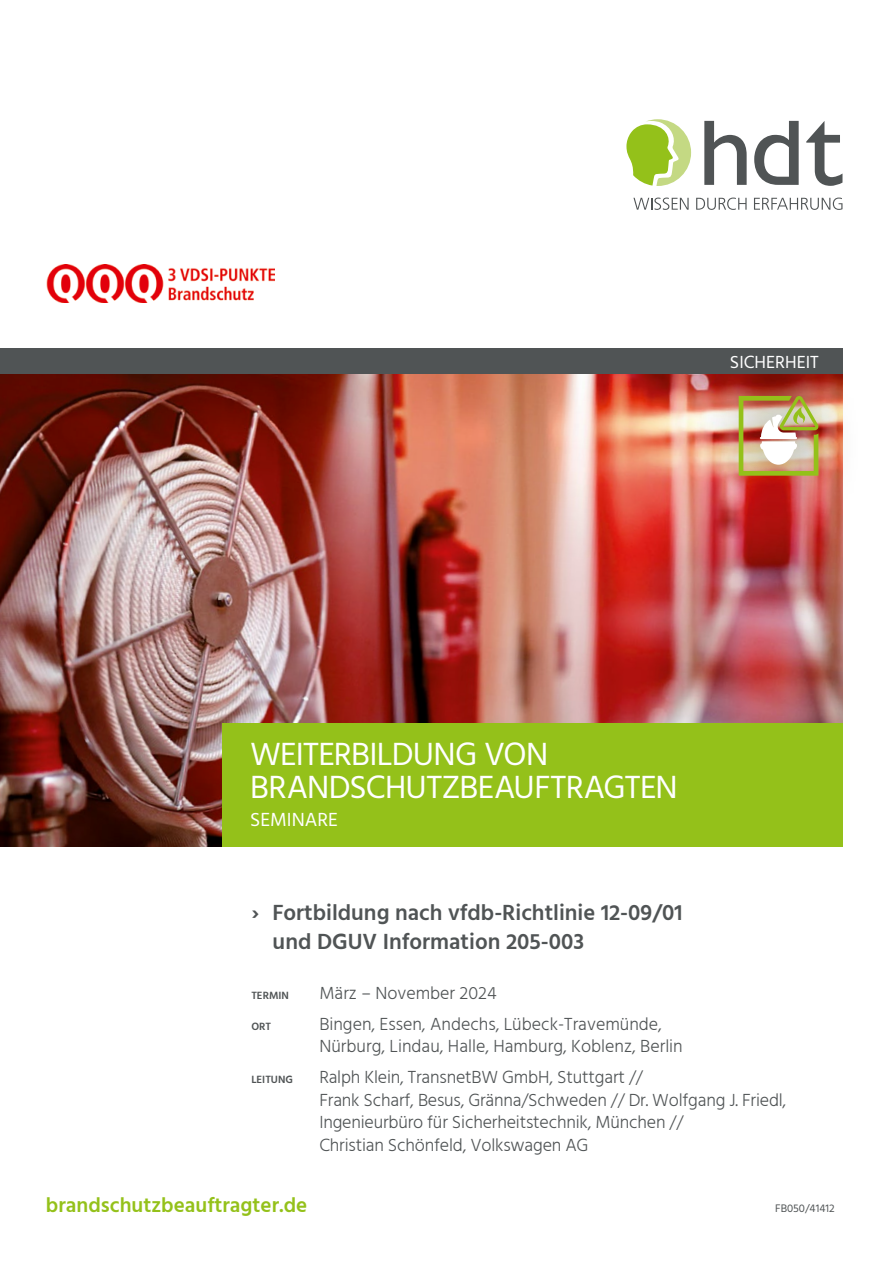
<style>
.page{position:relative;width:889px;height:1263px;background:#fff}
.page>*{position:absolute;margin:0;border:0;box-sizing:border-box;transform-origin:0 0}
.t1{font:33px "Hind";letter-spacing:-.02em;color:#fff}
.t2{font:600 22.5px/28.5px "Hind";color:#505455}
.t3{font:600 21px "Hind";color:#94c11a}
.t4{font:19.5px "Hind";color:#fff}
.t5{font:300 18px/22.5px "Hind";letter-spacing:-.01em;color:#505455}
.t6{font:18px "Hind";color:#fff}
.t7{font:11.25px "Hind";color:#505455}
.t8{font:600 10.8px "Hind";color:#505455}
.s1{font-size:12px;color:#fff}
</style>
<div class="page">
<img style="left:0;top:374px;width:842px;height:472px">
<div style="left:222px;top:723px;width:620px;height:123px;background:#94c11a"></div>
<div style="left:692px;top:349px;width:173px;height:174px;background:#000;opacity:.25"></div>
<img style="left:738px;top:396px;width:80px;height:80px">
<div style="left:0;top:349px;width:842px;height:25px;background:#505455"></div>
<img style="left:47px;top:265px;width:228px;height:37px">
<svg style="left:704px;top:121px;width:42px;height:64px"></svg>
<svg style="left:806px;top:121px;width:36px;height:65px"></svg>
<svg style="left:754px;top:121px;width:44px;height:64px"></svg>
<svg style="left:633px;top:198px;width:55px;height:12px"></svg>
<svg style="left:696px;top:198px;width:50px;height:12px"></svg>
<svg style="left:754px;top:198px;width:88px;height:12px"></svg>
<svg style="left:626px;top:119px;width:65px;height:67px"></svg>
<p class="t6" style="left:730px;top:350px;width:90px">SICHERHEIT</p>
<p class="t1" style="left:250px;top:732px;width:299px">WEITERBILDUNG VON</p>
<p class="t1" style="left:250px;top:765px;width:429px">BRANDSCHUTZBEAUFTRAGTEN</p>
<p class="t4" style="left:250px;top:807px;width:89px">SEMINARE</p>
<p class="t2" style="left:273px;top:900px;width:411px;text-indent:-21px">› Fortbildung nach vfdb-Richtlinie 12-09/01 und DGUV Information 205-003</p>
<p class="t8" style="left:251px;top:987px;width:39px">TERMIN</p>
<p class="t5" style="left:319px;top:982px;width:179px">März – November 2024</p>
<p class="t8" style="left:251px;top:1018px;width:21px">ORT</p>
<p class="t5" style="left:319px;top:1013px;width:365px">Bingen, Essen, Andechs, Lübeck-Travemünde,<br>Nürburg, Lindau, Halle, Hamburg, Koblenz, Berlin</p>
<p class="t8" style="left:251px;top:1072px;width:43px">LEITUNG</p>
<p class="t5" style="left:319px;top:1067px;width:468px">Ralph Klein, TransnetBW GmbH, Stuttgart //<br>Frank Scharf, Besus, Gränna/Schweden // Dr. Wolfgang J. Friedl, Ingenieurbüro für Sicherheitstechnik, München //<br>Christian Schönfeld, Volkswagen AG</p>
<p class="t3" style="left:14px;top:1190px;width:294px"><span class="s1">www.</span>brandschutzbeauftragter.de</p>
<p class="t7" style="left:775px;top:1201px;width:61px">FB050/41412</p>
</div>
